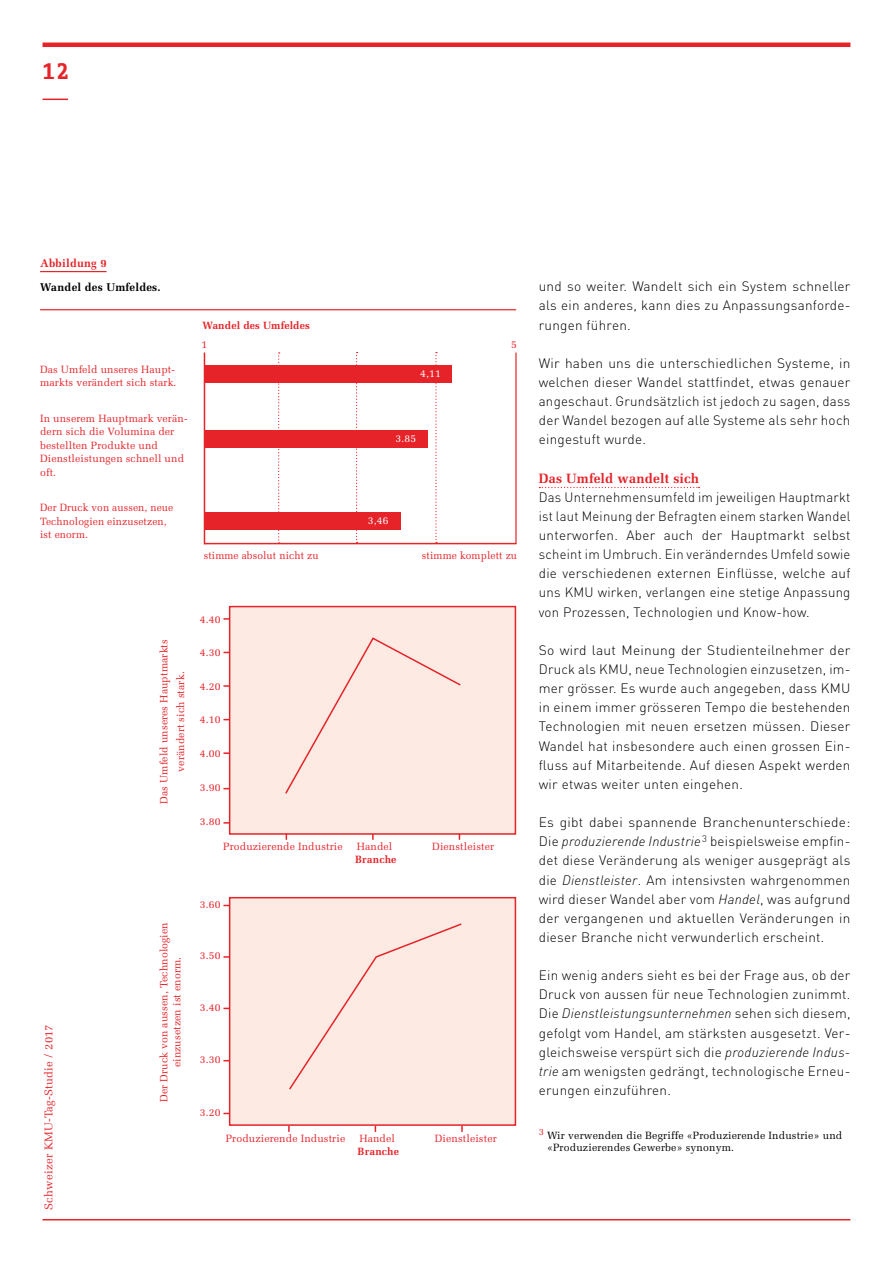
<style>
.page{position:relative;width:893px;height:1263px;background:#fff}
.page>*{position:absolute;margin:0;border:0;box-sizing:border-box;transform-origin:0 0}
.t1{font:700 22.5px "Fago Office Serif CE";color:#e52329}
.t2{font:300 13.5px/19.2px "DIN";letter-spacing:.02em;color:#000;text-align:justify}
.t3{font:700 13.5px "Melior";letter-spacing:.01em;color:#e52329}
.t4{font:11.25px "Melior";letter-spacing:.02em;color:#e52329}
.t5{font:700 11.25px "Melior";letter-spacing:.02em;color:#000}
.t6{font:700 11.25px "Melior";letter-spacing:.02em;color:#e52329}
.t7{font:10.5px/13.5px "Melior";letter-spacing:.01em;color:#e52329}
.t8{font:10.5px/12.8px "Melior";letter-spacing:.015em;color:#000}
.t9{font:700 10.5px "Melior";letter-spacing:.01em;color:#e52329}
.t10{font:10.5px "Melior";color:#fff}
.s1{font-style:italic}
</style>
<div class="page">
<svg style="left:43px;top:99px;width:25px;height:1px"></svg>
<hr style="left:43px;top:43px;width:807px;height:4px;background:#e52329">
<hr style="left:43px;top:1219px;width:807px;height:1px;background:#e52329">
<svg style="left:539px;top:487px;width:160px;height:1px"></svg>
<svg style="left:223px;top:618px;width:6px;height:2px"></svg>
<div style="left:229px;top:606px;width:287px;height:229px;background:#fdeae3;border:2px solid #e52329"></div>
<svg style="left:285px;top:637px;width:176px;height:157px"></svg>
<svg style="left:223px;top:685px;width:7px;height:2px"></svg>
<svg style="left:223px;top:752px;width:7px;height:2px"></svg>
<svg style="left:223px;top:822px;width:7px;height:2px"></svg>
<svg style="left:372px;top:834px;width:2px;height:6px"></svg>
<div style="left:229px;top:897px;width:287px;height:229px;background:#fdeae3;border:2px solid #e52329"></div>
<svg style="left:223px;top:956px;width:7px;height:2px"></svg>
<svg style="left:288px;top:1126px;width:2px;height:6px"></svg>
<svg style="left:461px;top:1126px;width:2px;height:6px"></svg>
<svg style="left:289px;top:923px;width:173px;height:167px"></svg>
<hr style="left:40px;top:271px;width:67px;height:1px;background:#e52329">
<hr style="left:40px;top:309px;width:476px;height:1px;background:#e52329">
<hr style="left:204px;top:352px;width:1px;height:192px;background:#e52329">
<hr style="left:204px;top:543px;width:313px;height:1px;background:#e52329">
<div style="left:205px;top:365px;width:247px;height:17px;background:#e52329"></div>
<div style="left:205px;top:431px;width:222px;height:17px;background:#e52329"></div>
<div style="left:205px;top:512px;width:196px;height:17px;background:#e52329"></div>
<svg style="left:278px;top:352px;width:2px;height:191px"></svg>
<svg style="left:356px;top:352px;width:2px;height:191px"></svg>
<svg style="left:435px;top:352px;width:2px;height:191px"></svg>
<hr style="left:515px;top:352px;width:2px;height:191px;background:#e52329">
<h1 class="t1" style="left:43px;top:58px;width:28px">12</h1>
<p class="t6" style="left:40px;top:256px;width:68px">Abbildung 9</p>
<p class="t5" style="left:40px;top:281px;width:122px">Wandel des Umfeldes.</p>
<p class="t7" style="left:40px;top:363px;width:138px">Das Umfeld unseres Haupt&shy;markts verändert sich stark.</p>
<p class="t7" style="left:40px;top:412px;width:149px">In unserem Hauptmark verän&shy;dern sich die Volumina der bestellten Produkte und<br>Dienstleistungen schnell und oft.</p>
<p class="t7" style="left:40px;top:501px;width:135px">Der Druck von aussen, neue<br>Technologien einzusetzen, ist enorm.</p>
<p class="t4" style="left:42px;top:1209px;width:186px;rotate:-90deg">Schweizer KMU-Tag-Studie / 2017</p>
<p class="t7" style="left:155px;top:804px;width:166px;line-height:17px;text-align:center;rotate:-90deg">Das Umfeld unseres Hauptmarkts verändert sich stark.</p>
<p class="t7" style="left:157px;top:1102px;width:181px;text-align:center;rotate:-90deg">Der Druck von aussen, Technologien einzusetzen ist enorm.</p>
<p class="t9" style="left:202px;top:319px;width:109px">Wandel des Umfeldes</p>
<p class="t7" style="left:201px;top:338px;width:7px">1</p>
<p class="t7" style="left:511px;top:338px;width:7px">5</p>
<p class="t10" style="left:420px;top:367px;width:22px">4,11</p>
<p class="t10" style="left:395px;top:432px;width:22px">3.85</p>
<p class="t10" style="left:368px;top:514px;width:22px">3,46</p>
<p class="t7" style="left:204px;top:548px;width:116px">stimme absolut nicht zu</p>
<p class="t7" style="left:422px;top:548px;width:97px">stimme komplett zu</p>
<p class="t7" style="left:200px;top:613px;width:22px">4.40</p>
<p class="t7" style="left:200px;top:646px;width:22px">4.30</p>
<p class="t7" style="left:200px;top:679px;width:22px">4.20</p>
<p class="t7" style="left:200px;top:713px;width:22px">4.10</p>
<p class="t7" style="left:200px;top:747px;width:22px">4.00</p>
<p class="t7" style="left:200px;top:780px;width:22px">3.90</p>
<p class="t7" style="left:200px;top:815px;width:22px">3.80</p>
<p class="t7" style="left:223px;top:840px;width:121px">Produzierende Industrie</p>
<p class="t7" style="left:432px;top:840px;width:63px">Dienstleister</p>
<p class="t7" style="left:357px;top:840px;width:37px">Handel</p>
<p class="t9" style="left:355px;top:853px;width:43px">Branche</p>
<p class="t7" style="left:200px;top:897px;width:22px">3.60</p>
<p class="t7" style="left:200px;top:949px;width:22px">3.50</p>
<p class="t7" style="left:200px;top:1000px;width:22px">3.40</p>
<p class="t7" style="left:200px;top:1052px;width:22px">3.30</p>
<p class="t7" style="left:200px;top:1105px;width:22px">3.20</p>
<p class="t2" style="left:539px;top:276px;width:313px">und so weiter. Wandelt sich ein System schneller als ein anderes, kann dies zu Anpassungsanforde&shy;rungen führen.</p>
<p class="t2" style="left:539px;top:353px;width:313px">Wir haben uns die unterschiedlichen Systeme, in welchen dieser Wandel stattfindet, etwas genauer angeschaut. Grundsätzlich ist jedoch zu sagen, dass der Wandel bezogen auf alle Systeme als sehr hoch eingestuft wurde.</p>
<p class="t3" style="left:539px;top:470px;width:162px">Das Umfeld wandelt sich</p>
<p class="t2" style="left:539px;top:487px;width:313px">Das Unternehmensumfeld im jeweiligen Hauptmarkt ist laut Meinung der Befragten einem starken Wandel unterworfen. Aber auch der Hauptmarkt selbst scheint im Umbruch. Ein veränderndes Umfeld sowie die verschiedenen externen Einflüsse, welche auf uns KMU wirken, verlangen eine stetige Anpassung von Prozessen, Technologien und Know-how.</p>
<p class="t2" style="left:539px;top:640px;width:313px">So wird laut Meinung der Studienteilnehmer der Druck als KMU, neue Technologien einzusetzen, im&shy;mer grösser. Es wurde auch angegeben, dass KMU in einem immer grösseren Tempo die bestehenden Technologien mit neuen ersetzen müssen. Dieser Wandel hat insbesondere auch einen grossen Ein&shy;fluss auf Mitarbeitende. Auf diesen Aspekt werden wir etwas weiter unten eingehen.</p>
<p class="t2" style="left:539px;top:812px;width:313px">Es gibt dabei spannende Branchenunterschiede:<br>Die <span class="s1">produzierende Industrie</span> <sup>3</sup> beispielsweise empfin&shy;det diese Veränderung als weniger ausgeprägt als die <span class="s1">Dienstleister</span>. Am intensivsten wahrgenommen wird dieser Wandel aber vom <span class="s1">Handel</span>, was aufgrund der vergangenen und aktuellen Veränderungen in dieser Branche nicht verwunderlich erscheint.</p>
<p class="t2" style="left:539px;top:965px;width:313px">Ein wenig anders sieht es bei der Frage aus, ob der Druck von aussen für neue Technologien zunimmt.<br>Die <span class="s1">Dienstleistungsunternehmen</span> sehen sich diesem, gefolgt vom Handel, am stärksten ausgesetzt. Ver&shy;gleichsweise verspürt sich die <span class="s1">produzierende Indus&shy;trie</span> am wenigsten gedrängt, technologische Erneu&shy;erungen einzuführen.</p>
<p class="t7" style="left:226px;top:1132px;width:121px">Produzierende Industrie</p>
<p class="t7" style="left:435px;top:1132px;width:63px">Dienstleister</p>
<p class="t8" style="left:547px;top:1129px;width:297px;text-indent:-8px"><sup>3</sup> Wir verwenden die Begriffe «Produzierende Industrie» und «Produzierendes Gewerbe» synonym.</p>
<p class="t7" style="left:359px;top:1132px;width:37px">Handel</p>
<p class="t9" style="left:358px;top:1145px;width:43px">Branche</p>
</div>
